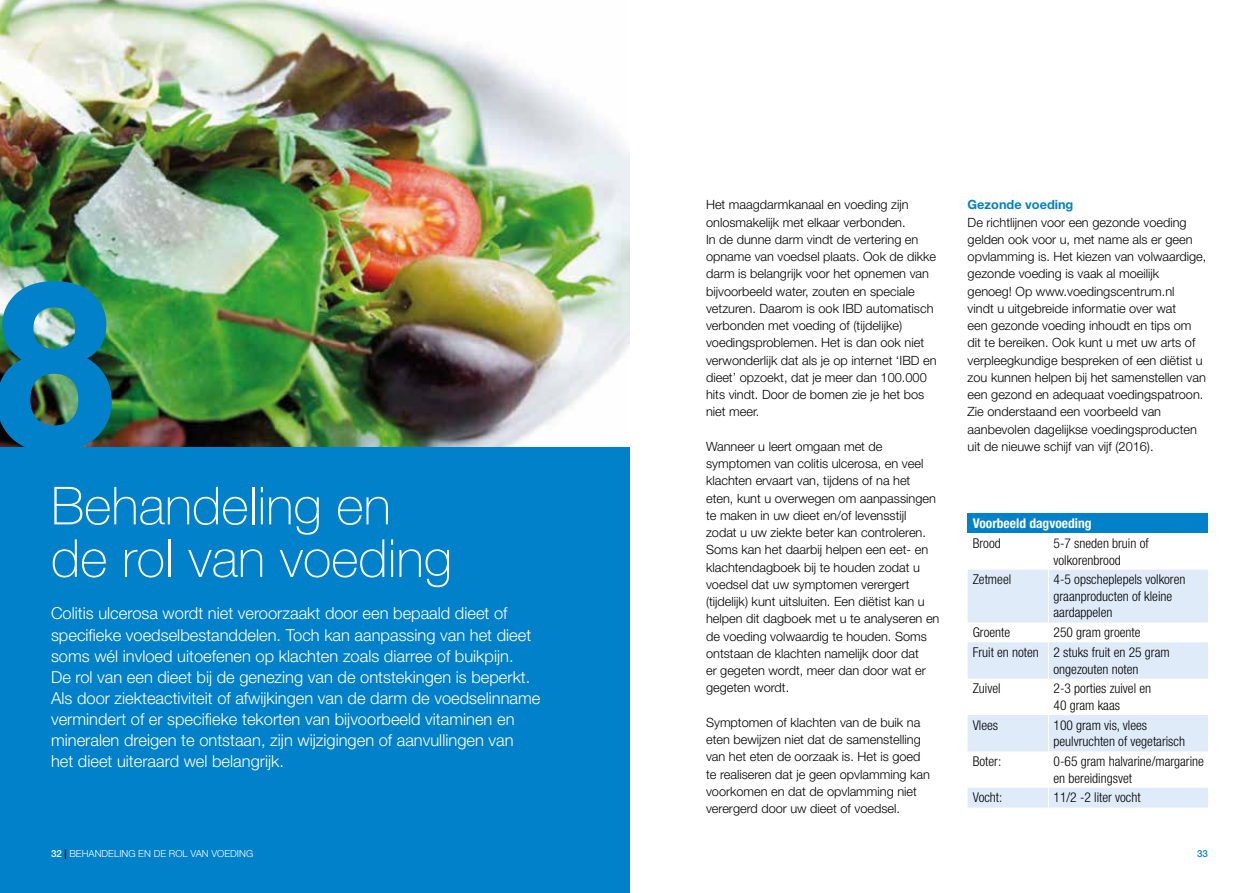
<style>
.page{position:relative;width:1259px;height:893px;background:#fff}
.page>*{position:absolute;margin:0;border:0;box-sizing:border-box;transform-origin:0 0}
.t1{font:700 234.15px "Helvetica";color:#0081c9}
.t2{font:100 52.5px/52.5px "Helvetica Neue LT Std";color:#fff}
.t3{font:300 16.5px/21px "Helvetica Neue LT Std";color:#fff}
.t4{font:300 condensed 13.5px/16.5px "Helvetica Neue LT Std";color:#000}
.t5{font:700 condensed 13.5px "Helvetica Neue LT Std";color:#fff}
.t6{font:300 12.75px/17.2px "Helvetica Neue LT Std";color:#000}
.t7{font:700 12.75px "Helvetica Neue LT Std";color:#0081c9}
.t8{font:300 9.75px "Helvetica Neue LT Std";color:#fff}
.t9{font:500 9.75px "Helvetica Neue LT Std";color:#0081c9}
.s1{font-weight:500}
.s2{font-weight:500;color:#000}
</style>
<div class="page">
<div style="left:0;top:446px;width:629px;height:447px;background:#0081c9"></div>
<img style="left:0;top:0;width:629px;height:446px">
<div style="left:967px;top:513px;width:241px;height:20px;background:#0081c9"></div>
<svg style="left:967px;top:570px;width:241px;height:238px;fill:#dfebf9"></svg>
<hr style="left:1048px;top:570px;width:1px;height:52px;background:#fff">
<svg style="left:1048px;top:622px;width:1px;height:20px"></svg>
<hr style="left:1048px;top:642px;width:1px;height:37px;background:#fff">
<hr style="left:1048px;top:679px;width:1px;height:36px;background:#fff">
<hr style="left:1048px;top:715px;width:1px;height:36px;background:#fff">
<hr style="left:1048px;top:751px;width:1px;height:37px;background:#fff">
<svg style="left:1048px;top:788px;width:1px;height:20px"></svg>
<h1 class="t1" style="left:-10px;top:176px;width:132px">8</h1>
<h2 class="t2" style="left:51px;top:479px;width:402px">Behandeling en de rol van voeding</h2>
<p class="t3" style="left:51px;top:603px;width:491px">Colitis ulcerosa wordt niet veroorzaakt door een bepaald dieet of specifieke voedselbestanddelen. Toch kan aanpassing van het dieet soms wél invloed uitoefenen op klachten zoals diarree of buikpijn.<br>De rol van een dieet bij de genezing van de ontstekingen is beperkt.<br>Als door ziekteactiviteit of afwijkingen van de darm de voedselinname vermindert of er specifieke tekorten van bijvoorbeeld vitaminen en mineralen dreigen te ontstaan, zijn wijzigingen of aanvullingen van<br>het dieet uiteraard wel belangrijk.</p>
<p class="t6" style="left:706px;top:196px;width:232px">Het maagdarmkanaal en voeding zijn onlosmakelijk met elkaar verbonden.<br>In de dunne darm vindt de vertering en opname van voedsel plaats. Ook de dikke darm is belangrijk voor het opnemen van bijvoorbeeld water, zouten en speciale vetzuren. Daarom is ook IBD automatisch verbonden met voeding of (tijdelijke) voedingsproblemen. Het is dan ook niet verwonderlijk dat als je op internet ‘IBD en dieet’ opzoekt, dat je meer dan 100.000 hits vindt. Door de bomen zie je het bos niet meer.</p>
<p class="t6" style="left:706px;top:437px;width:235px">Wanneer u leert omgaan met de symptomen van colitis ulcerosa, en veel klachten ervaart van, tijdens of na het eten, kunt u overwegen om aanpassingen te maken in uw dieet en/of levensstijl zodat u uw ziekte beter kan controleren.<br>Soms kan het daarbij helpen een eet- en klachtendagboek bij te houden zodat u voedsel dat uw symptomen verergert (tijdelijk) kunt uitsluiten. Een diëtist kan u helpen dit dagboek met u te analyseren en de voeding volwaardig te houden. Soms ontstaan de klachten namelijk door dat<br>er gegeten wordt, meer dan door wat er gegeten wordt.</p>
<p class="t6" style="left:706px;top:713px;width:225px">Symptomen of klachten van de buik na eten bewijzen niet dat de samenstelling van het eten de oorzaak is. Het is goed te realiseren dat je geen opvlamming kan voorkomen en dat de opvlamming niet verergerd door uw dieet of voedsel.</p>
<p class="t7" style="left:967px;top:197px;width:107px">Gezonde voeding</p>
<p class="t6" style="left:967px;top:213px;width:240px">De richtlijnen voor een gezonde voeding gelden ook voor u, met name als er geen opvlamming is. Het kiezen van volwaardige, gezonde voeding is vaak al moeilijk genoeg! Op www.voedingscentrum.nl<br>vindt u uitgebreide informatie over wat<br>een gezonde voeding inhoudt en tips om dit te bereiken. Ook kunt u met uw arts of verpleegkundige bespreken of een diëtist u zou kunnen helpen bij het samenstellen van een gezond en adequaat voedingspatroon.<br>Zie onderstaand een voorbeeld van aanbevolen dagelijkse voedingsproducten uit de nieuwe schijf van vijf (2016).</p>
<p class="t5" style="left:972px;top:515px;width:120px">Voorbeeld dagvoeding</p>
<p class="t4" style="left:972px;top:535px;width:29px">Brood</p>
<p class="t4" style="left:1053px;top:535px;width:97px">5-7 sneden bruin of volkorenbrood</p>
<p class="t4" style="left:972px;top:571px;width:40px">Zetmeel</p>
<p class="t4" style="left:1053px;top:571px;width:133px">4-5 opscheplepels volkoren graanproducten of kleine aardappelen</p>
<p class="t4" style="left:972px;top:624px;width:39px">Groente</p>
<p class="t4" style="left:972px;top:622px;width:198px;line-height:19.8px;text-indent:81px">250 gram groente<br>Fruit en noten 2 stuks fruit en 25 gram</p>
<p class="t4" style="left:1053px;top:660px;width:86px">ongezouten noten</p>
<p class="t4" style="left:972px;top:680px;width:29px">Zuivel</p>
<p class="t4" style="left:1053px;top:680px;width:99px">2-3 porties zuivel en<br>40 gram kaas</p>
<p class="t4" style="left:972px;top:717px;width:27px">Vlees</p>
<p class="t4" style="left:1053px;top:717px;width:133px">100 gram vis, vlees peulvruchten of vegetarisch</p>
<p class="t4" style="left:972px;top:753px;width:30px">Boter:</p>
<p class="t4" style="left:1053px;top:753px;width:152px">0-65 gram halvarine/margarine en bereidingsvet</p>
<p class="t4" style="left:972px;top:789px;width:31px">Vocht:</p>
<p class="t4" style="left:1053px;top:789px;width:89px">11/2 -2 liter vocht</p>
<p class="t8" style="left:51px;top:848px;width:204px"><span class="s1">32</span> <span class="s2">|</span> BEHANDELING EN DE ROL VAN VOEDING</p>
<p class="t9" style="left:1197px;top:848px;width:12px">33</p>
</div>
